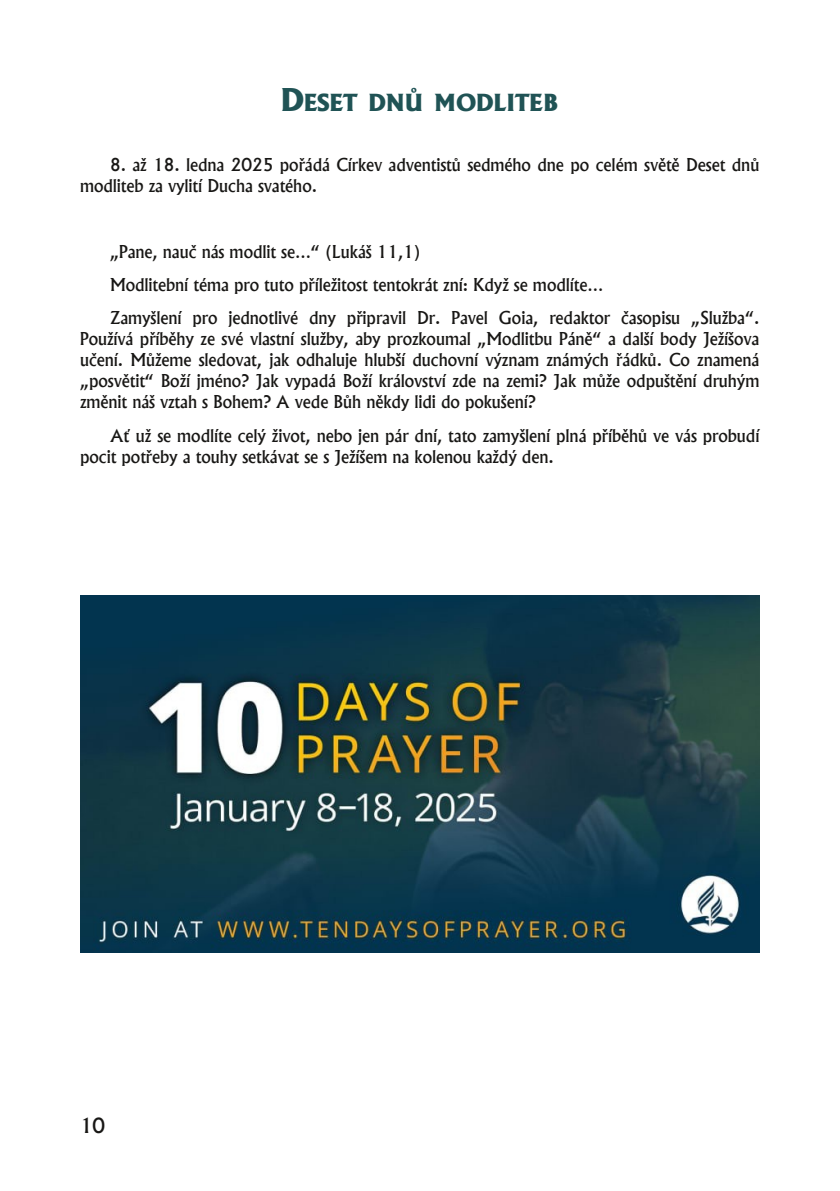
<style>
.page{position:relative;width:840px;height:1191px;background:#fff}
.page>*{position:absolute;margin:0;border:0;box-sizing:border-box;transform-origin:0 0}
.t1{font:expanded 22.4px "A028";color:#205355}
.t2{font:500 20px "Albertus";color:#181715}
.t3{font:500 17px/21px "Albertus";letter-spacing:-.005em;color:#181715}
.s1{font-size:30px}
</style>
<div class="page">
<img style="left:80px;top:595px;width:679px;height:357px">
<h1 class="t1" style="left:280px;top:87px;width:279px"><span class="s1">D</span>ESET DNŮ MODLITEB</h1>
<p class="t3" style="left:80px;top:154px;width:680px;text-indent:30px">8. až 18. ledna 2025 pořádá Církev adventistů sedmého dne po celém světě Deset dnů modliteb za vylití Ducha svatého.</p>
<p class="t3" style="left:110px;top:235px;width:650px;line-height:33px">„Pane, nauč nás modlit se…“ (Lukáš 11,1)<br>Modlitební téma pro tuto příležitost tentokrát zní: Když se modlíte…<br>Zamyšlení pro jednotlivé dny připravil Dr. Pavel Goia, redaktor časopisu „Služba“.</p>
<p class="t3" style="left:80px;top:328px;width:680px;text-align:justify">Používá příběhy ze své vlastní služby, aby prozkoumal „Modlitbu Páně“ a další body Ježíšova učení. Můžeme sledovat, jak odhaluje hlubší duchovní význam známých řádků. Co znamená „posvětit“ Boží jméno? Jak vypadá Boží království zde na zemi? Jak může odpuštění druhým změnit náš vztah s Bohem? A vede Bůh někdy lidi do pokušení?</p>
<p class="t3" style="left:80px;top:424px;width:680px;text-indent:30px">Ať už se modlíte celý život, nebo jen pár dní, tato zamyšlení plná příběhů ve vás probudí pocit potřeby a touhy setkávat se s Ježíšem na kolenou každý den.</p>
<p class="t2" style="left:80px;top:1112px;width:26px">10</p>
</div>
